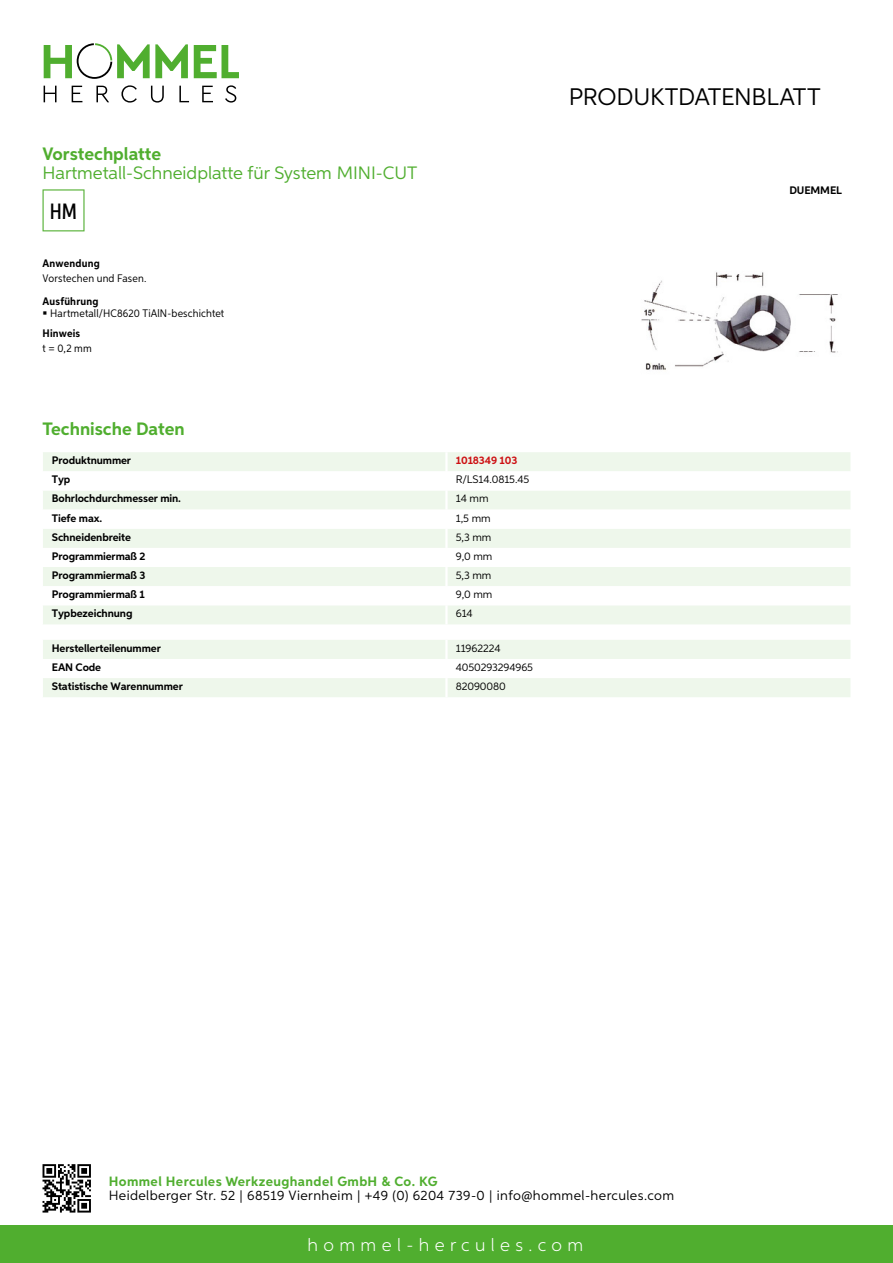
<style>
.page{position:relative;width:893px;height:1263px;background:#fff}
.page>*{position:absolute;margin:0;border:0;box-sizing:border-box;transform-origin:0 0}
.t1{font:24px "Aspira";letter-spacing:-.01em;color:#000}
.t2{font:500 22.2px "Aspira XX Nar";color:#000}
.t3{font:18px "Aspira";color:#50ae2f}
.t4{font:700 18px "Aspira";color:#50ae2f}
.t5{font:300 18px "Aspira";letter-spacing:.3em;color:#fff}
.t6{font:13.5px "Aspira";letter-spacing:.03em;color:#000}
.t7{font:700 13.5px "Aspira";letter-spacing:.03em;color:#50ae2f}
.t8{font:700 10.95px "Aspira";letter-spacing:-.01em;color:#000}
.t9{font:10.95px "Aspira";letter-spacing:-.01em;color:#000}
.t10{font:10.95px "Aspira Nar";letter-spacing:.015em;color:#000}
.t11{font:700 10.95px "Aspira Nar";letter-spacing:.02em;color:#000}
.t12{font:700 10.95px "Aspira";letter-spacing:-.01em;color:#cd1013}
</style>
<div class="page">
<div style="left:0;top:1226px;width:893px;height:37px;background:#50ae2f"></div>
<svg style="left:43px;top:1164px;width:48px;height:48px"></svg>
<svg style="left:194px;top:45px;width:45px;height:33px"></svg>
<svg style="left:44px;top:43px;width:144px;height:36px"></svg>
<svg style="left:44px;top:86px;width:13px;height:16px"></svg>
<svg style="left:72px;top:86px;width:10px;height:16px"></svg>
<svg style="left:96px;top:86px;width:13px;height:16px"></svg>
<svg style="left:121px;top:85px;width:16px;height:18px"></svg>
<svg style="left:151px;top:86px;width:13px;height:17px"></svg>
<svg style="left:179px;top:86px;width:10px;height:16px"></svg>
<svg style="left:202px;top:86px;width:11px;height:16px"></svg>
<svg style="left:225px;top:85px;width:11px;height:18px"></svg>
<div style="left:43px;top:452px;width:807px;height:172px;background:#eef7eb"></div>
<svg style="left:43px;top:471px;width:807px;height:134px"></svg>
<hr style="left:445px;top:452px;width:3px;height:19px;background:#fff">
<hr style="left:445px;top:471px;width:3px;height:19px;background:#fff">
<hr style="left:445px;top:490px;width:3px;height:20px;background:#fff">
<hr style="left:445px;top:510px;width:3px;height:19px;background:#fff">
<hr style="left:445px;top:529px;width:3px;height:19px;background:#fff">
<hr style="left:445px;top:548px;width:3px;height:19px;background:#fff">
<hr style="left:445px;top:567px;width:3px;height:19px;background:#fff">
<hr style="left:445px;top:586px;width:3px;height:19px;background:#fff">
<hr style="left:445px;top:605px;width:3px;height:19px;background:#fff">
<svg style="left:43px;top:640px;width:807px;height:57px"></svg>
<hr style="left:445px;top:678px;width:3px;height:19px;background:#fff">
<svg style="left:43px;top:189px;width:42px;height:42px"></svg>
<img style="left:641px;top:272px;width:197px;height:98px">
<h3 class="t4" style="left:43px;top:142px;width:120px">Vorstechplatte</h3>
<h3 class="t3" style="left:43px;top:162px;width:364px">Hartmetall-Schneidplatte für System MIN I-CUT</h3>
<h2 class="t2" style="left:50px;top:197px;width:29px">HM</h2>
<p class="t11" style="left:43px;top:257px;width:59px">Anwendung</p>
<p class="t10" style="left:43px;top:272px;width:105px">Vorstechen und Fasen.</p>
<p class="t11" style="left:43px;top:294px;width:58px">Ausführung</p>
<p class="t10" style="left:50px;top:307px;width:176px">Hartmetall/HC8620 TiAlN-beschichtet</p>
<p class="t11" style="left:43px;top:326px;width:39px">Hinweis</p>
<p class="t10" style="left:43px;top:341px;width:51px">t = 0,2 mm</p>
<h3 class="t4" style="left:43px;top:418px;width:144px">Technische Daten</h3>
<p class="t8" style="left:52px;top:454px;width:81px">Produktnummer</p>
<p class="t12" style="left:456px;top:454px;width:63px">1018349 103</p>
<p class="t8" style="left:52px;top:473px;width:20px">Typ</p>
<p class="t9" style="left:456px;top:473px;width:75px">R/LS14.0815.45</p>
<p class="t8" style="left:52px;top:492px;width:131px">Bohrlochdurchmesser min.</p>
<p class="t9" style="left:456px;top:492px;width:34px">14 mm</p>
<p class="t8" style="left:52px;top:511px;width:52px">Tiefe max.</p>
<p class="t9" style="left:456px;top:511px;width:36px">1,5 mm</p>
<p class="t8" style="left:52px;top:530px;width:81px">Schneidenbreite</p>
<p class="t9" style="left:456px;top:530px;width:37px">5,3 mm</p>
<p class="t8" style="left:52px;top:549px;width:95px">Programmiermaß 2</p>
<p class="t9" style="left:456px;top:549px;width:38px">9,0 mm</p>
<p class="t8" style="left:52px;top:568px;width:95px">Programmiermaß 3</p>
<p class="t9" style="left:456px;top:568px;width:37px">5,3 mm</p>
<p class="t8" style="left:52px;top:588px;width:95px">Programmiermaß 1</p>
<p class="t9" style="left:456px;top:588px;width:38px">9,0 mm</p>
<p class="t8" style="left:52px;top:607px;width:82px">Typbezeichnung</p>
<p class="t9" style="left:456px;top:607px;width:18px">614</p>
<p class="t8" style="left:52px;top:641px;width:111px">Herstellerteilenummer</p>
<p class="t9" style="left:456px;top:641px;width:46px">11962224</p>
<p class="t8" style="left:52px;top:660px;width:51px">EAN Code</p>
<p class="t9" style="left:456px;top:660px;width:79px">4050293294965</p>
<p class="t8" style="left:52px;top:679px;width:132px">Statistische Warennummer</p>
<p class="t9" style="left:456px;top:680px;width:51px">82090080</p>
<h1 class="t1" style="left:569px;top:82px;width:253px">Produktdatenblatt</h1>
<p class="t8" style="left:789px;top:183px;width:54px">DUEMMEL</p>
<p class="t7" style="left:109px;top:1172px;width:330px">Hommel Hercules Werkzeughandel GmbH &amp; Co. KG</p>
<p class="t6" style="left:109px;top:1187px;width:567px">Heidelberger Str. 52 | 68519 Viernheim | +49 (0) 6204 739-0 | info@hommel-hercules.com</p>
<h3 class="t5" style="left:307px;top:1234px;width:277px">hommel-hercules.com</h3>
</div>
